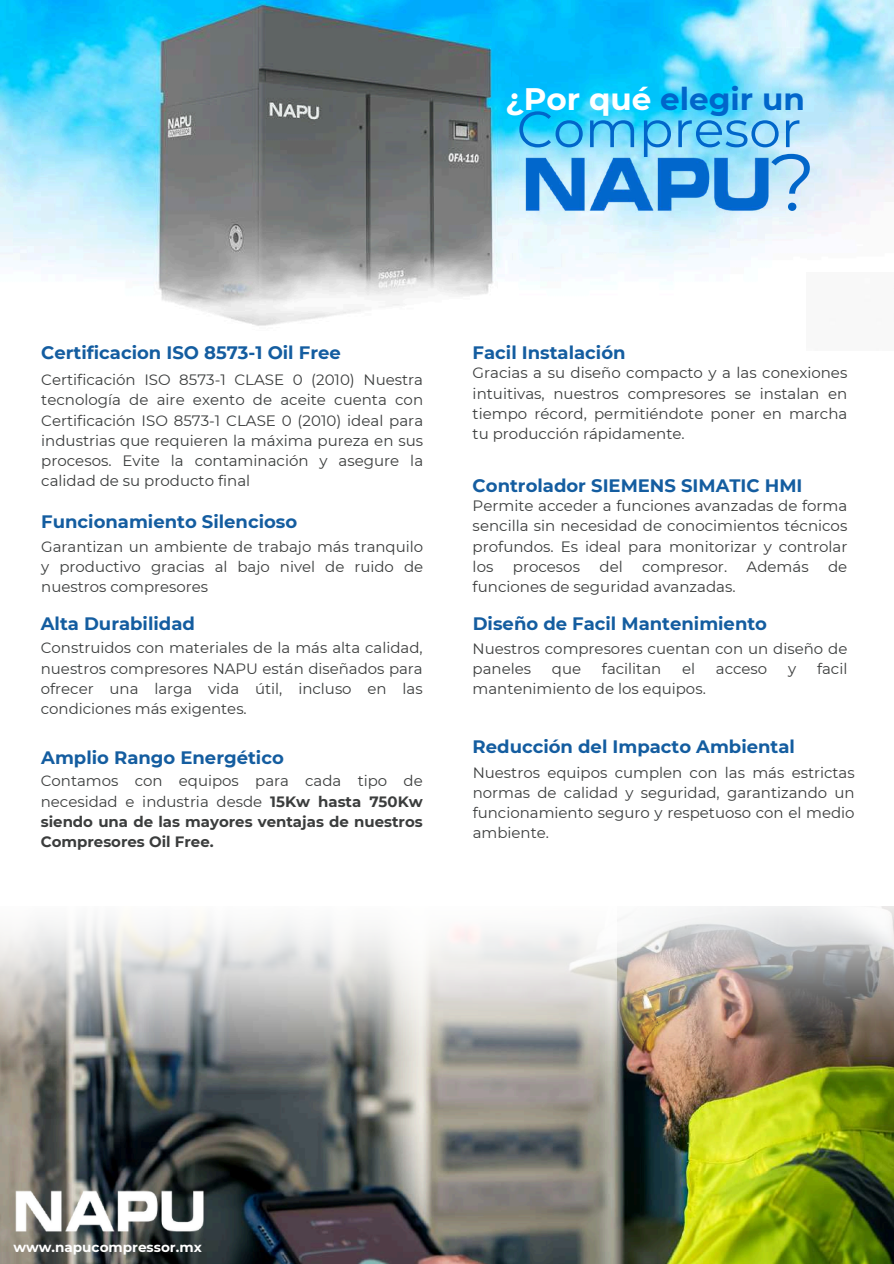
<style>
.page{position:relative;width:894px;height:1264px;background:#fff}
.page>*{position:absolute;margin:0;border:0;box-sizing:border-box;transform-origin:0 0}
.t1{font:80.25px "Montserrat";color:#0166ca}
.t2{font:50.7px "Montserrat";color:#0166ca}
.t3{font:700 31.05px "Montserrat";color:#0166ca}
.t4{font:700 18px "Montserrat";color:#145da0}
.t5{font:15px/20.2px "Montserrat";color:#3b3d3d;text-align:justify}
.t6{font:700 15px/20.2px "Montserrat";color:#3b3d3d;text-align:justify}
.t7{font:700 13.65px "Montserrat";color:#fff}
.s1{color:#fff}
.s2{font-weight:400}
</style>
<div class="page">
<img style="left:616px;top:906px;width:277px;height:357px">
<img style="left:0;top:919px;width:616px;height:344px">
<img style="left:0;top:0;width:893px;height:326px">
<img style="left:15px;top:1174px;width:188px;height:73px">
<img style="left:525px;top:137px;width:243px;height:94px">
<img style="left:805px;top:273px;width:88px;height:53px">
<h3 class="t3" style="left:505px;top:80px;width:301px"><span class="s1">¿Por qué</span> elegir un</h3>
<h2 class="t2" style="left:516px;top:98px;width:286px">Compresor</h2>
<h1 class="t1" style="left:770px;top:133px;width:47px">?</h1>
<p class="t4" style="left:41px;top:341px;width:301px">Certificacion ISO 8573-1 Oil Free</p>
<p class="t5" style="left:41px;top:369px;width:383px">Certificación ISO 8573-1 CLASE 0 (2010) Nuestra tecnología de aire exento de aceite cuenta con Certificación ISO 8573-1 CLASE 0 (2010) ideal para industrias que requieren la máxima pureza en sus procesos. Evite la contaminación y asegure la calidad de su producto final</p>
<p class="t4" style="left:41px;top:511px;width:257px">Funcionamiento Silencioso</p>
<p class="t5" style="left:41px;top:536px;width:383px">Garantizan un ambiente de trabajo más tranquilo y productivo gracias al bajo nivel de ruido de nuestros compresores</p>
<p class="t4" style="left:41px;top:612px;width:156px">Alta Durabilidad</p>
<p class="t5" style="left:41px;top:638px;width:383px">Construidos con materiales de la más alta calidad, nuestros compresores NAPU están diseñados para ofrecer una larga vida útil, incluso en las condiciones más exigentes.</p>
<p class="t4" style="left:41px;top:746px;width:244px">Amplio Rango Energético</p>
<p class="t6" style="left:41px;top:770px;width:383px"><span class="s2">Contamos con equipos para cada tipo de necesidad e industria desde</span> 15Kw hasta 750Kw siendo una de las mayores ventajas de nuestros Compresores Oil Free.</p>
<p class="t4" style="left:472px;top:341px;width:154px">Facil Instalación</p>
<p class="t5" style="left:472px;top:363px;width:376px">Gracias a su diseño compacto y a las conexiones intuitivas, nuestros compresores se instalan en tiempo récord, permitiéndote poner en marcha tu producción rápidamente.</p>
<p class="t4" style="left:472px;top:475px;width:331px">Controlador SIEMENS SIMATIC HMI</p>
<p class="t5" style="left:472px;top:495px;width:376px">Permite acceder a funciones avanzadas de forma sencilla sin necesidad de conocimientos técnicos profundos. Es ideal para monitorizar y controlar los</p>
<p class="t5" style="left:512px;top:556px;width:69px">procesos</p>
<p class="t5" style="left:599px;top:556px;width:25px">del</p>
<p class="t5" style="left:642px;top:556px;width:86px">compresor.</p>
<p class="t5" style="left:746px;top:556px;width:64px">Además</p>
<p class="t5" style="left:827px;top:556px;width:21px">de</p>
<p class="t5" style="left:472px;top:576px;width:264px">funciones de seguridad avanzadas.</p>
<p class="t4" style="left:472px;top:612px;width:296px">Diseño de Facil Mantenimiento</p>
<p class="t5" style="left:472px;top:638px;width:376px">Nuestros compresores cuentan con un diseño de paneles</p>
<p class="t5" style="left:551px;top:658px;width:31px">que</p>
<p class="t5" style="left:601px;top:658px;width:61px">facilitan</p>
<p class="t5" style="left:682px;top:658px;width:15px">el</p>
<p class="t5" style="left:715px;top:658px;width:53px">acceso</p>
<p class="t5" style="left:787px;top:658px;width:10px">y</p>
<p class="t5" style="left:816px;top:658px;width:32px">facil</p>
<p class="t5" style="left:472px;top:678px;width:234px">mantenimiento de los equipos.</p>
<p class="t4" style="left:472px;top:735px;width:324px">Reducción del Impacto Ambiental</p>
<p class="t5" style="left:472px;top:762px;width:383px">Nuestros equipos cumplen con las más estrictas normas de calidad y seguridad, garantizando un funcionamiento seguro y respetuoso con el medio ambiente.</p>
<p class="t7" style="left:13px;top:1238px;width:190px">www.napucompressor.mx</p>
</div>
